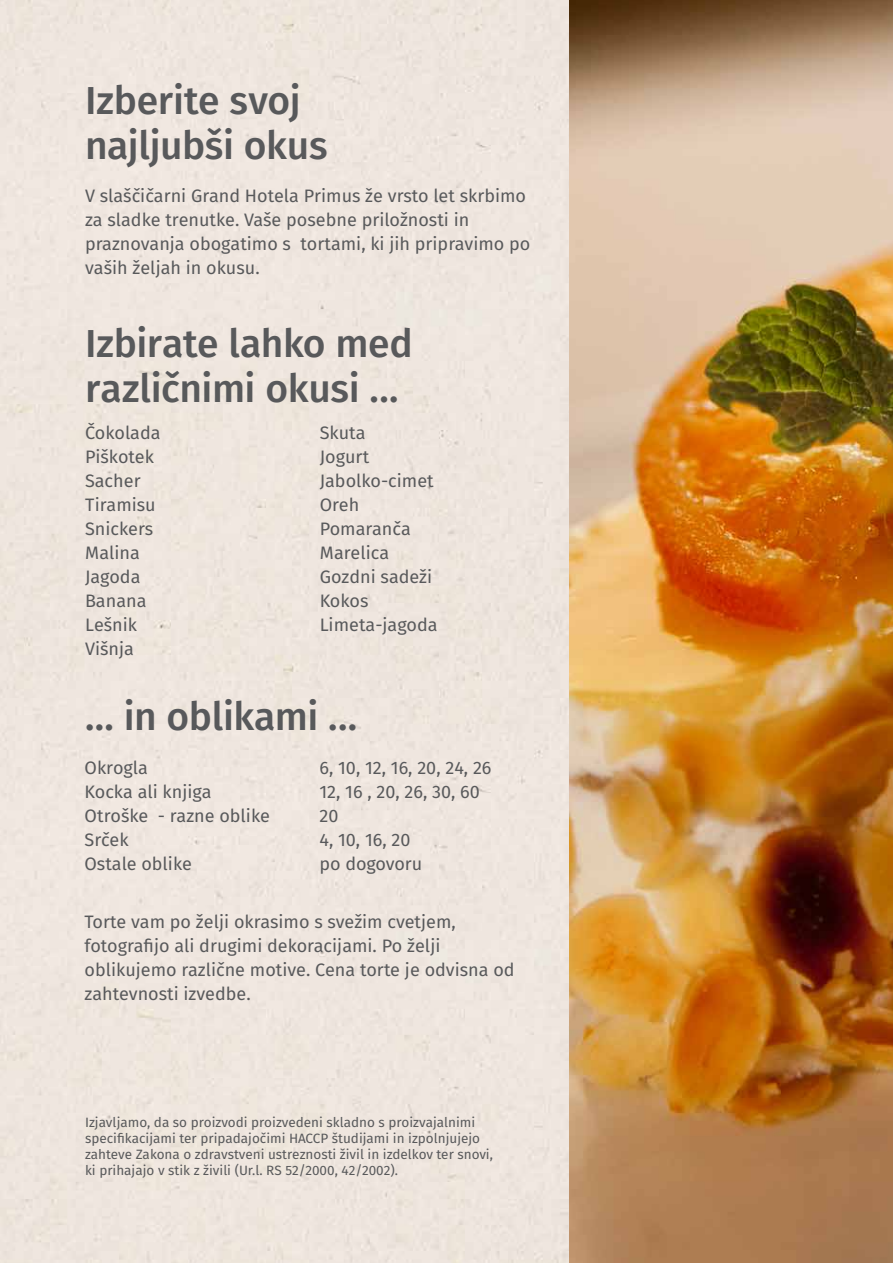
<style>
.page{position:relative;width:893px;height:1263px;background:#fff}
.page>*{position:absolute;margin:0;border:0;box-sizing:border-box;transform-origin:0 0}
.t1{font:500 39px/45px "Fira Sans";letter-spacing:-.01em;color:#58595b}
.t2{font:18px/24px "Fira Sans";color:#58595b}
.t3{font:13.5px/16.2px "Fira Sans";color:#58595b}
</style>
<div class="page">
<div style="left:0;top:0;width:570px;height:1263px;background:#efe6df"></div>
<img style="left:570px;top:0;width:323px;height:1263px">
<h1 class="t1" style="left:85px;top:81px;width:244px">Izberite svoj najljubši okus</h1>
<p class="t2" style="left:85px;top:185px;width:447px">V slaščičarni Grand Hotela Primus že vrsto let skrbimo za sladke trenutke. Vaše posebne priložnosti in praznovanja obogatimo s tortami, ki jih pripravimo po vaših željah in okusu.</p>
<h1 class="t1" style="left:85px;top:324px;width:329px">Izbirate lahko med različnimi okusi ...</h1>
<p class="t2" style="left:85px;top:422px;width:77px">Čokolada<br>Piškotek<br>Sacher<br>Tiramisu<br>Snickers<br>Malina<br>Jagoda<br>Banana<br>Lešnik<br>Višnja</p>
<p class="t2" style="left:320px;top:422px;width:119px">Skuta<br>Jogurt<br>Jabolko-cimet<br>Oreh<br>Pomaranča<br>Marelica<br>Gozdni sadeži<br>Kokos<br>Limeta-jagoda</p>
<h1 class="t1" style="left:85px;top:697px;width:274px">... in oblikami ...</h1>
<p class="t2" style="left:85px;top:757px;width:187px">Okrogla<br>Kocka ali knjiga<br>Otroške - razne oblike<br>Srček<br>Ostale oblike</p>
<p class="t2" style="left:319px;top:757px;width:174px">6, 10, 12, 16, 20, 24, 26<br>12, 16 , 20, 26, 30, 60<br>20<br>4, 10, 16, 20<br>po dogovoru</p>
<p class="t2" style="left:85px;top:911px;width:432px">Torte vam po želji okrasimo s svežim cvetjem, fotografijo ali drugimi dekoracijami. Po želji oblikujemo različne motive. Cena torte je odvisna od zahtevnosti izvedbe.</p>
<p class="t3" style="left:85px;top:1115px;width:409px">Izjavljamo, da so proizvodi proizvedeni skladno s proizvajalnimi specifikacijami ter pripadajočimi HACCP študijami in izpolnjujejo zahteve Zakona o zdravstveni ustreznosti živil in izdelkov ter snovi, ki prihajajo v stik z živili (Ur.l. RS 52/2000, 42/2002).</p>
</div>
